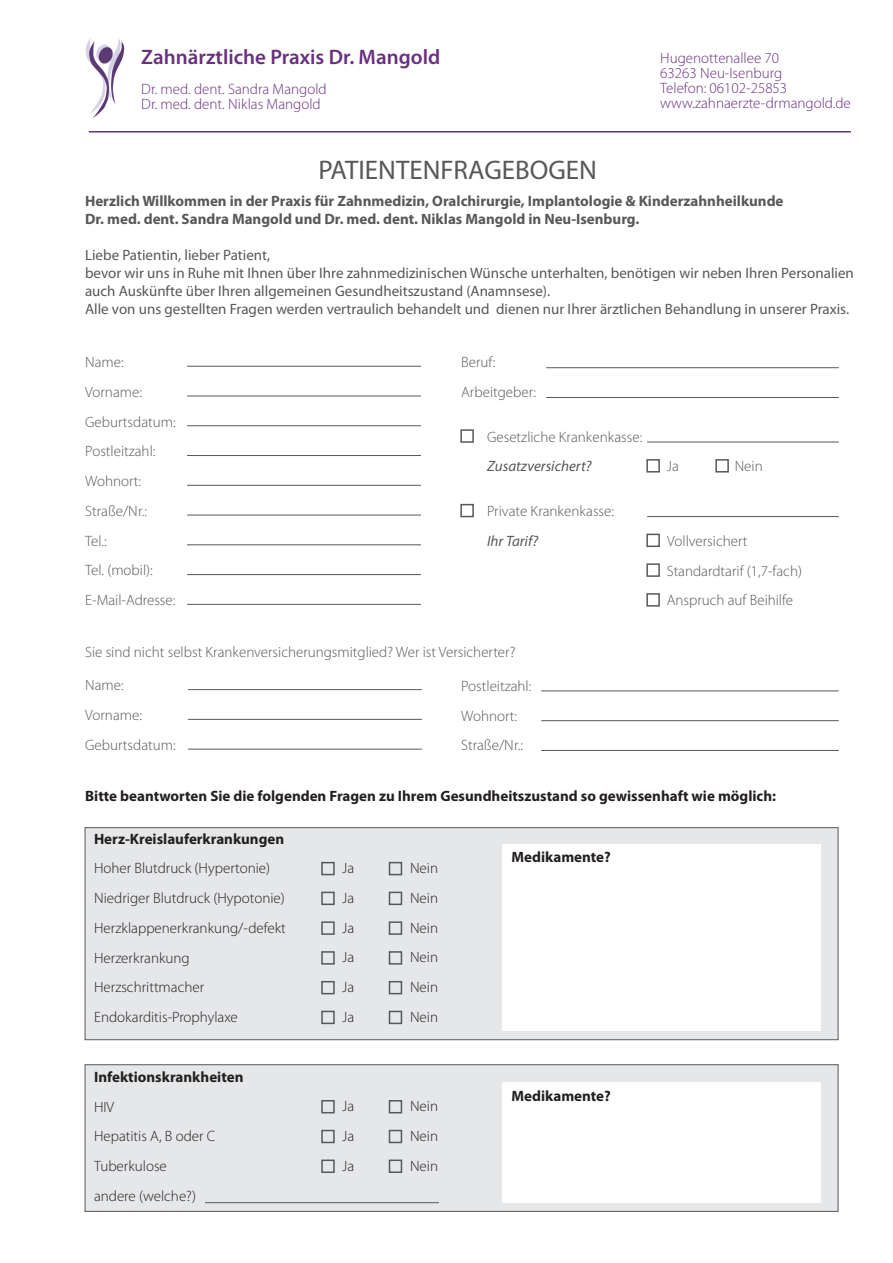
<style>
.page{position:relative;width:893px;height:1263px;background:#fff}
.page>*{position:absolute;margin:0;border:0;box-sizing:border-box;transform-origin:0 0}
.t1{font:27px "Myriad Pro";color:#57585a}
.t2{font:600 21px "Myriad Pro";color:#68307e}
.t3{font:300 15px/29.7px "Myriad Pro";color:#57585a}
.t4{font:15px/18px "Myriad Pro";color:#57585a}
.t5{font:300 15px/29.7px "Myriad Pro";color:#231f20}
.t6{font:700 15px/18px "Myriad Pro";color:#57585a}
.t7{font:700 15px "Myriad Pro";color:#231f20}
.t8{font:300 15px/15px "Myriad Pro";color:#68307e}
.t9{font:italic 15px "Myriad Pro";color:#57585a}
</style>
<div class="page">
<div style="left:85px;top:1064px;width:753px;height:148px;background:#e6e7e9;border:1px solid #57585a"></div>
<div style="left:85px;top:827px;width:753px;height:213px;background:#e6e7e9;border:1px solid #57585a"></div>
<hr style="left:187px;top:366px;width:234px;height:1px;background:#57585a">
<hr style="left:187px;top:396px;width:234px;height:1px;background:#57585a">
<hr style="left:187px;top:425px;width:234px;height:1px;background:#57585a">
<hr style="left:187px;top:455px;width:234px;height:1px;background:#57585a">
<hr style="left:187px;top:485px;width:234px;height:1px;background:#57585a">
<hr style="left:187px;top:515px;width:234px;height:1px;background:#57585a">
<hr style="left:187px;top:544px;width:234px;height:1px;background:#57585a">
<hr style="left:187px;top:574px;width:234px;height:1px;background:#57585a">
<hr style="left:187px;top:604px;width:234px;height:1px;background:#57585a">
<hr style="left:188px;top:689px;width:234px;height:1px;background:#57585a">
<hr style="left:188px;top:719px;width:234px;height:1px;background:#57585a">
<hr style="left:188px;top:749px;width:234px;height:1px;background:#57585a">
<hr style="left:546px;top:367px;width:293px;height:1px;background:#57585a">
<hr style="left:546px;top:397px;width:293px;height:1px;background:#57585a">
<div style="left:460px;top:429px;width:14px;height:14px;border:2px solid #57585a"></div>
<div style="left:646px;top:459px;width:14px;height:13px;border:2px solid #57585a"></div>
<hr style="left:647px;top:442px;width:192px;height:1px;background:#57585a">
<div style="left:460px;top:504px;width:14px;height:13px;border:2px solid #57585a"></div>
<div style="left:715px;top:459px;width:14px;height:13px;border:2px solid #57585a"></div>
<div style="left:646px;top:534px;width:14px;height:13px;border:2px solid #57585a"></div>
<hr style="left:647px;top:516px;width:192px;height:1px;background:#57585a">
<div style="left:646px;top:563px;width:14px;height:14px;border:2px solid #57585a"></div>
<div style="left:646px;top:593px;width:14px;height:14px;border:2px solid #57585a"></div>
<hr style="left:541px;top:690px;width:298px;height:1px;background:#57585a">
<hr style="left:541px;top:720px;width:298px;height:1px;background:#57585a">
<hr style="left:541px;top:750px;width:298px;height:1px;background:#57585a">
<img style="left:85px;top:38px;width:40px;height:80px">
<hr style="left:89px;top:131px;width:762px;height:2px;background:#68307e">
<div style="left:321px;top:862px;width:14px;height:13px;border:2px solid #57585a"></div>
<div style="left:321px;top:892px;width:14px;height:13px;border:2px solid #57585a"></div>
<div style="left:321px;top:921px;width:14px;height:14px;border:2px solid #57585a"></div>
<div style="left:321px;top:951px;width:14px;height:14px;border:2px solid #57585a"></div>
<div style="left:321px;top:981px;width:14px;height:13px;border:2px solid #57585a"></div>
<div style="left:321px;top:1011px;width:14px;height:13px;border:2px solid #57585a"></div>
<div style="left:321px;top:1100px;width:14px;height:13px;border:2px solid #57585a"></div>
<div style="left:321px;top:1130px;width:14px;height:13px;border:2px solid #57585a"></div>
<div style="left:321px;top:1159px;width:14px;height:14px;border:2px solid #57585a"></div>
<div style="left:389px;top:862px;width:13px;height:13px;border:2px solid #57585a"></div>
<div style="left:389px;top:892px;width:13px;height:13px;border:2px solid #57585a"></div>
<div style="left:389px;top:921px;width:13px;height:14px;border:2px solid #57585a"></div>
<div style="left:389px;top:951px;width:13px;height:14px;border:2px solid #57585a"></div>
<div style="left:389px;top:981px;width:13px;height:13px;border:2px solid #57585a"></div>
<div style="left:389px;top:1011px;width:13px;height:13px;border:2px solid #57585a"></div>
<div style="left:389px;top:1100px;width:13px;height:13px;border:2px solid #57585a"></div>
<div style="left:389px;top:1130px;width:13px;height:13px;border:2px solid #57585a"></div>
<div style="left:389px;top:1159px;width:13px;height:14px;border:2px solid #57585a"></div>
<div style="left:503px;top:844px;width:318px;height:186px;background:#fff"></div>
<hr style="left:205px;top:1202px;width:234px;height:1px;background:#57585a">
<div style="left:503px;top:1082px;width:318px;height:121px;background:#fff"></div>
<h2 class="t2" style="left:141px;top:44px;width:300px">Zahnärztliche Praxis Dr. Mangold</h2>
<p class="t8" style="left:141px;top:82px;width:187px">Dr. med. dent. Sandra Mangold<br>Dr. med. dent. Niklas Mangold</p>
<p class="t8" style="left:660px;top:51px;width:192px">Hugenottenallee 70<br>63263 Neu-Isenburg<br>Telefon: 06102-25853 www.zahnaerzte-drmangold.de</p>
<h1 class="t1" style="left:319px;top:154px;width:280px">PATIENTENFRAGEBOGEN</h1>
<p class="t6" style="left:85px;top:191px;width:700px">Herzlich Willkommen in der Praxis für Zahnmedizin, Oralchirurgie, Implantologie &amp; Kinderzahnheilkunde<br>Dr. med. dent. Sandra Mangold und Dr. med. dent. Niklas Mangold in Neu-Isenburg.</p>
<p class="t4" style="left:85px;top:245px;width:770px">Liebe Patientin, lieber Patient,<br>bevor wir uns in Ruhe mit Ihnen über Ihre zahnmedizinischen Wünsche unterhalten, benötigen wir neben Ihren Personalien auch Auskünfte über Ihren allgemeinen Gesundheitszustand (Anamnsese).<br>Alle von uns gestellten Fragen werden vertraulich behandelt und dienen nur Ihrer ärztlichen Behandlung in unserer Praxis.</p>
<p class="t3" style="left:85px;top:347px;width:92px">Name:<br>Vorname:<br>Geburtsdatum:<br>Postleitzahl:<br>Wohnort:<br>Straße/Nr.:<br>Tel.:<br>Tel. (mobil):<br>E-Mail-Adresse:</p>
<p class="t3" style="left:461px;top:347px;width:76px">Beruf:<br>Arbeitgeber:</p>
<p class="t3" style="left:487px;top:422px;width:157px">Gesetzliche Krankenkasse:</p>
<p class="t9" style="left:487px;top:457px;width:106px">Zusatzversichert?</p>
<p class="t3" style="left:667px;top:452px;width:13px">Ja</p>
<p class="t3" style="left:735px;top:452px;width:30px">Nein</p>
<p class="t3" style="left:487px;top:496px;width:128px">Private Krankenkasse:</p>
<p class="t9" style="left:487px;top:532px;width:53px">Ihr Tarif?</p>
<p class="t3" style="left:667px;top:526px;width:137px">Vollversichert<br>Standardtarif (1,7-fach)<br>Anspruch auf Beihilfe</p>
<p class="t3" style="left:85px;top:638px;width:432px">Sie sind nicht selbst Krankenversicherungsmitglied? Wer ist Versicherter?</p>
<p class="t3" style="left:85px;top:670px;width:92px">Name:<br>Vorname:<br>Geburtsdatum:</p>
<p class="t3" style="left:461px;top:671px;width:72px">Postleitzahl:<br>Wohnort:<br>Straße/Nr.:</p>
<p class="t7" style="left:85px;top:786px;width:692px">Bitte beantworten Sie die folgenden Fragen zu Ihrem Gesundheitszustand so gewissenhaft wie möglich:</p>
<p class="t7" style="left:94px;top:829px;width:192px">Herz-Kreislauferkrankungen</p>
<p class="t5" style="left:94px;top:854px;width:193px">Hoher Blutdruck (Hypertonie)<br>Niedriger Blutdruck (Hypotonie)<br>Herzklappenerkrankung/-defekt<br>Herzerkrankung<br>Herzschrittmacher<br>Endokarditis-Prophylaxe</p>
<p class="t7" style="left:511px;top:847px;width:101px">Medikamente?</p>
<p class="t5" style="left:342px;top:853px;width:13px">Ja</p>
<p class="t5" style="left:410px;top:853px;width:30px">Nein</p>
<p class="t5" style="left:342px;top:883px;width:13px">Ja</p>
<p class="t5" style="left:410px;top:883px;width:30px">Nein</p>
<p class="t5" style="left:342px;top:913px;width:13px">Ja</p>
<p class="t5" style="left:410px;top:913px;width:30px">Nein</p>
<p class="t5" style="left:342px;top:943px;width:13px">Ja</p>
<p class="t5" style="left:410px;top:943px;width:30px">Nein</p>
<p class="t5" style="left:342px;top:972px;width:13px">Ja</p>
<p class="t5" style="left:410px;top:972px;width:30px">Nein</p>
<p class="t5" style="left:342px;top:1002px;width:13px">Ja</p>
<p class="t5" style="left:410px;top:1002px;width:30px">Nein</p>
<p class="t7" style="left:94px;top:1067px;width:151px">Infektionskrankheiten</p>
<p class="t5" style="left:94px;top:1092px;width:123px">HIV<br>Hepatitis A, B oder C<br>Tuberkulose<br>andere (welche?)</p>
<p class="t5" style="left:342px;top:1091px;width:13px">Ja</p>
<p class="t5" style="left:410px;top:1091px;width:30px">Nein</p>
<p class="t5" style="left:342px;top:1121px;width:13px">Ja</p>
<p class="t5" style="left:410px;top:1121px;width:30px">Nein</p>
<p class="t5" style="left:342px;top:1151px;width:13px">Ja</p>
<p class="t5" style="left:410px;top:1151px;width:30px">Nein</p>
<p class="t7" style="left:511px;top:1086px;width:101px">Medikamente?</p>
</div>
